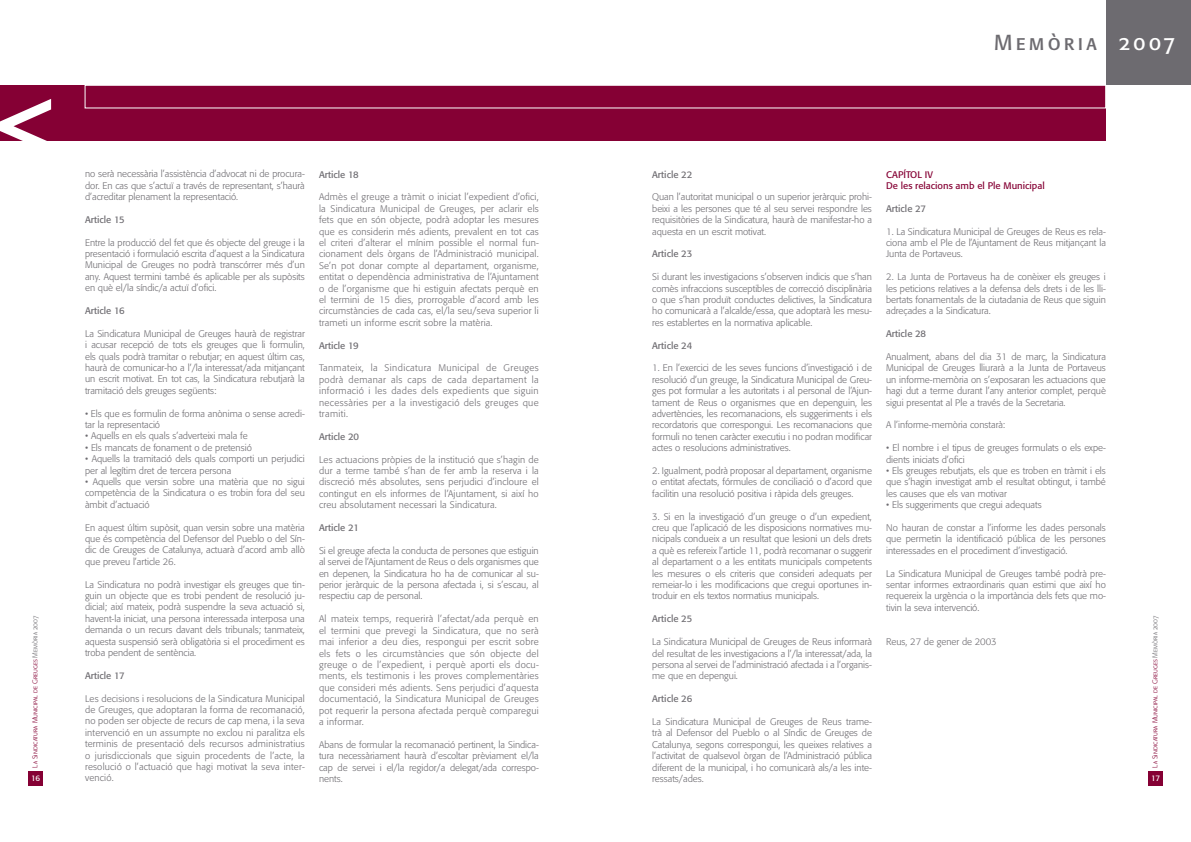
<style>
.page{position:relative;width:1191px;height:842px;background:#fff}
.page>*{position:absolute;margin:0;border:0;box-sizing:border-box;transform-origin:0 0}
.t1{font:21.5px "Formata Regular SC";letter-spacing:.15em;color:#6d6b70}
.t2{font:300 9.5px/11.4px "Formata";color:#6d6b70;text-align:justify}
.t3{font:9.5px "Formata";color:#6d6b70}
.t4{font:9.5px/11.4px "Formata";color:#850034}
.t5{font:8px "Formata";color:#fff}
.t6{font:7px "Formata Light SC";color:#850034}
.s1{color:#6d6b70}
.s2{color:#fff}
</style>
<div class="page">
<div style="left:28px;top:771px;width:15px;height:14px;background:#850034"></div>
<div style="left:1148px;top:771px;width:14px;height:14px;background:#850034"></div>
<div style="left:0;top:85px;width:1106px;height:56px;background:#850034"></div>
<div style="left:1106px;top:0;width:85px;height:85px;background:#6d6b70"></div>
<div style="left:85px;top:85px;width:1021px;height:23px;border:1px solid #fff"></div>
<svg style="left:0;top:99px;width:51px;height:42px"></svg>
<p class="t6" style="left:31px;top:768px;width:153px;rotate:-90deg">La Sindicatura Municipal de Greuges <span class="s1">Memòria 2007</span></p>
<p class="t5" style="left:31px;top:774px;width:10px">1 6</p>
<p class="t2" style="left:85px;top:168px;width:221px">no serà necessària l’assistència d’advocat ni de procura&shy;dor. En cas que s’actuï a través de representant, s’haurà d’acreditar plenament la representació.</p>
<p class="t3" style="left:85px;top:214px;width:41px">Article 1 5</p>
<p class="t2" style="left:85px;top:237px;width:221px">Entre la producció del fet que és objecte del greuge i la presentació i formulació escrita d’aquest a la Sindicatura Municipal de Greuges no podrà transcórrer més d’un any. Aquest termini també és aplicable per als supòsits en què el/la síndic/a actuï d’ofici.</p>
<p class="t3" style="left:85px;top:305px;width:41px">Article 1 6</p>
<p class="t2" style="left:85px;top:328px;width:221px">La Sindicatura Municipal de Greuges haurà de registrar i acusar recepció de tots els greuges que li formulin, els quals podrà tramitar o rebutjar; en aquest últim cas, haurà de comunicar-ho a l’/la interessat/ada mitjançant un escrit motivat. En tot cas, la Sindicatura rebutjarà la tramitació dels greuges següents:</p>
<p class="t2" style="left:85px;top:408px;width:221px">• Els que es formulin de forma anònima o sense acredi&shy;tar la representació</p>
<p class="t2" style="left:85px;top:430px;width:164px">• Aquells en els quals s’adverteixi mala fe</p>
<p class="t2" style="left:85px;top:442px;width:168px">• Els mancats de fonament o de pretensió</p>
<p class="t2" style="left:85px;top:453px;width:221px">• Aquells la tramitació dels quals comporti un perjudici per al legítim dret de tercera persona</p>
<p class="t2" style="left:85px;top:476px;width:221px">• Aquells que versin sobre una matèria que no sigui competència de la Sindicatura o es trobin fora del seu àmbit d’actuació</p>
<p class="t2" style="left:85px;top:522px;width:221px">En aquest últim supòsit, quan versin sobre una matèria que és competència del Defensor del Pueblo o del Sín&shy;dic de Greuges de Catalunya, actuarà d’acord amb allò que preveu l’article 26.</p>
<p class="t2" style="left:85px;top:579px;width:221px">La Sindicatura no podrà investigar els greuges que tin&shy;guin un objecte que es trobi pendent de resolució ju&shy;dicial; així mateix, podrà suspendre la seva actuació si, havent-la iniciat, una persona interessada interposa una demanda o un recurs davant dels tribunals; tanmateix, aquesta suspensió serà obligatòria si el procediment es troba pendent de sentència.</p>
<p class="t3" style="left:85px;top:670px;width:41px">Article 1 7</p>
<p class="t2" style="left:85px;top:693px;width:221px">Les decisions i resolucions de la Sindicatura Municipal de Greuges, que adoptaran la forma de recomanació, no poden ser objecte de recurs de cap mena, i la seva intervenció en un assumpte no exclou ni paralitza els terminis de presentació dels recursos administratius o jurisdiccionals que siguin procedents de l’acte, la resolució o l’actuació que hagi motivat la seva inter&shy;venció.</p>
<p class="t3" style="left:319px;top:168px;width:41px">Article 1 8</p>
<p class="t2" style="left:319px;top:191px;width:221px">Admès el greuge a tràmit o iniciat l’expedient d’ofici, la Sindicatura Municipal de Greuges, per aclarir els fets que en són objecte, podrà adoptar les mesures que es considerin més adients, prevalent en tot cas el criteri d’alterar el mínim possible el normal fun&shy;cionament dels òrgans de l’Administració municipal.<br>Se’n pot donar compte al departament, organisme, entitat o dependència administrativa de l’Ajuntament o de l’organisme que hi estiguin afectats perquè en el termini de 15 dies, prorrogable d’acord amb les circumstàncies de cada cas, el/la seu/seva superior li trameti un informe escrit sobre la matèria.</p>
<p class="t3" style="left:319px;top:339px;width:41px">Article 1 9</p>
<p class="t2" style="left:319px;top:362px;width:221px">Tanmateix, la Sindicatura Municipal de Greuges podrà demanar als caps de cada departament la informació i les dades dels expedients que siguin necessàries per a la investigació dels greuges que tramiti.</p>
<p class="t3" style="left:319px;top:431px;width:41px">Article 20</p>
<p class="t2" style="left:319px;top:454px;width:221px">Les actuacions pròpies de la institució que s’hagin de dur a terme també s’han de fer amb la reserva i la discreció més absolutes, sens perjudici d’incloure el contingut en els informes de l’Ajuntament, si així ho creu absolutament necessari la Sindicatura.</p>
<p class="t3" style="left:319px;top:522px;width:35px">Article 21</p>
<p class="t2" style="left:319px;top:545px;width:221px">Si el greuge afecta la conducta de persones que estiguin al servei de l’Ajuntament de Reus o dels organismes que en depenen, la Sindicatura ho ha de comunicar al su&shy;perior jeràrquic de la persona afectada i, si s’escau, al respectiu cap de personal.</p>
<p class="t2" style="left:319px;top:613px;width:221px">Al mateix temps, requerirà l’afectat/ada perquè en el termini que prevegi la Sindicatura, que no serà mai inferior a deu dies, respongui per escrit sobre els fets o les circumstàncies que són objecte del greuge o de l’expedient, i perquè aporti els docu&shy;ments, els testimonis i les proves complementàries que consideri més adients. Sens perjudici d’aquesta documentació, la Sindicatura Municipal de Greuges pot requerir la persona afectada perquè comparegui a informar.</p>
<p class="t2" style="left:319px;top:739px;width:221px">Abans de formular la recomanació pertinent, la Sindica&shy;tura necessàriament haurà d’escoltar prèviament el/la cap de servei i el/la regidor/a delegat/ada correspo&shy;nents.</p>
<h1 class="t1" style="left:994px;top:29px;width:183px">Memòria <span class="s2">2007</span></h1>
<p class="t3" style="left:652px;top:168px;width:36px">Article 22</p>
<p class="t2" style="left:652px;top:191px;width:221px">Quan l’autoritat municipal o un superior jeràrquic prohi&shy;beixi a les persones que té al seu servei respondre les requisitòries de la Sindicatura, haurà de manifestar-ho a aquesta en un escrit motivat.</p>
<p class="t3" style="left:652px;top:248px;width:41px">Article 23</p>
<p class="t2" style="left:652px;top:271px;width:221px">Si durant les investigacions s’observen indicis que s’han comès infraccions susceptibles de correcció disciplinària o que s’han produït conductes delictives, la Sindicatura ho comunicarà a l’alcalde/essa, que adoptarà les mesu&shy;res establertes en la normativa aplicable.</p>
<p class="t3" style="left:652px;top:339px;width:41px">Article 24</p>
<p class="t2" style="left:652px;top:362px;width:221px">1. En l’exercici de les seves funcions d’investigació i de resolució d’un greuge, la Sindicatura Municipal de Greu&shy;ges pot formular a les autoritats i al personal de l’Ajun&shy;tament de Reus o organismes que en depenguin, les advertències, les recomanacions, els suggeriments i els recordatoris que correspongui. Les recomanacions que formuli no tenen caràcter executiu i no podran modificar actes o resolucions administratives.</p>
<p class="t2" style="left:652px;top:465px;width:221px">2. Igualment, podrà proposar al departament, organisme o entitat afectats, fórmules de conciliació o d’acord que facilitin una resolució positiva i ràpida dels greuges.</p>
<p class="t2" style="left:652px;top:511px;width:221px">3. Si en la investigació d’un greuge o d’un expedient, creu que l’aplicació de les disposicions normatives mu&shy;nicipals condueix a un resultat que lesioni un dels drets a què es refereix l’article 11, podrà recomanar o suggerir al departament o a les entitats municipals competents les mesures o els criteris que consideri adequats per remeiar-lo i les modificacions que cregui oportunes in&shy;troduir en els textos normatius municipals.</p>
<p class="t3" style="left:652px;top:613px;width:41px">Article 25</p>
<p class="t2" style="left:652px;top:636px;width:221px">La Sindicatura Municipal de Greuges de Reus informarà del resultat de les investigacions a l’/la interessat/ada, la persona al servei de l’administració afectada i a l’organis&shy;me que en depengui.</p>
<p class="t3" style="left:652px;top:693px;width:41px">Article 26</p>
<p class="t2" style="left:652px;top:716px;width:221px">La Sindicatura Municipal de Greuges de Reus trame&shy;trà al Defensor del Pueblo o al Síndic de Greuges de Catalunya, segons correspongui, les queixes relatives a l’activitat de qualsevol òrgan de l’Administració pública diferent de la municipal, i ho comunicarà als/a les inte&shy;ressats/ades.</p>
<p class="t4" style="left:886px;top:169px;width:160px">CAPÍTOL IV<br>De les relacions amb el Ple Municipal</p>
<p class="t3" style="left:886px;top:203px;width:41px">Article 27</p>
<p class="t2" style="left:886px;top:226px;width:221px">1. La Sindicatura Municipal de Greuges de Reus es rela&shy;ciona amb el Ple de l’Ajuntament de Reus mitjançant la Junta de Portaveus.</p>
<p class="t2" style="left:886px;top:271px;width:221px">2. La Junta de Portaveus ha de conèixer els greuges i les peticions relatives a la defensa dels drets i de les lli&shy;bertats fonamentals de la ciutadania de Reus que siguin adreçades a la Sindicatura.</p>
<p class="t3" style="left:886px;top:328px;width:41px">Article 28</p>
<p class="t2" style="left:886px;top:351px;width:221px">Anualment, abans del dia 31 de març, la Sindicatura Municipal de Greuges lliurarà a la Junta de Portaveus un informe-memòria on s’exposaran les actuacions que hagi dut a terme durant l’any anterior complet, perquè sigui presentat al Ple a través de la Secretaria.</p>
<p class="t2" style="left:886px;top:419px;width:121px">A l’informe-memòria constarà:</p>
<p class="t2" style="left:886px;top:442px;width:221px">• El nombre i el tipus de greuges formulats o els expe&shy;dients iniciats d’ofici</p>
<p class="t2" style="left:886px;top:465px;width:221px">• Els greuges rebutjats, els que es troben en tràmit i els que s’hagin investigat amb el resultat obtingut, i també les causes que els van motivar</p>
<p class="t2" style="left:886px;top:499px;width:157px">• Els suggeriments que cregui adequats</p>
<p class="t2" style="left:886px;top:522px;width:221px">No hauran de constar a l’informe les dades personals que permetin la identificació pública de les persones interessades en el procediment d’investigació.</p>
<p class="t2" style="left:886px;top:568px;width:221px">La Sindicatura Municipal de Greuges també podrà pre&shy;sentar informes extraordinaris quan estimi que així ho requereix la urgència o la importància dels fets que mo&shy;tivin la seva intervenció.</p>
<p class="t2" style="left:886px;top:636px;width:112px">Reus, 27 de gener de 2003</p>
<p class="t6" style="left:1150px;top:768px;width:153px;rotate:-90deg">La Sindicatura Municipal de Greuges <span class="s1">Memòria 2007</span></p>
<p class="t5" style="left:1151px;top:774px;width:10px">1 7</p>
</div>
